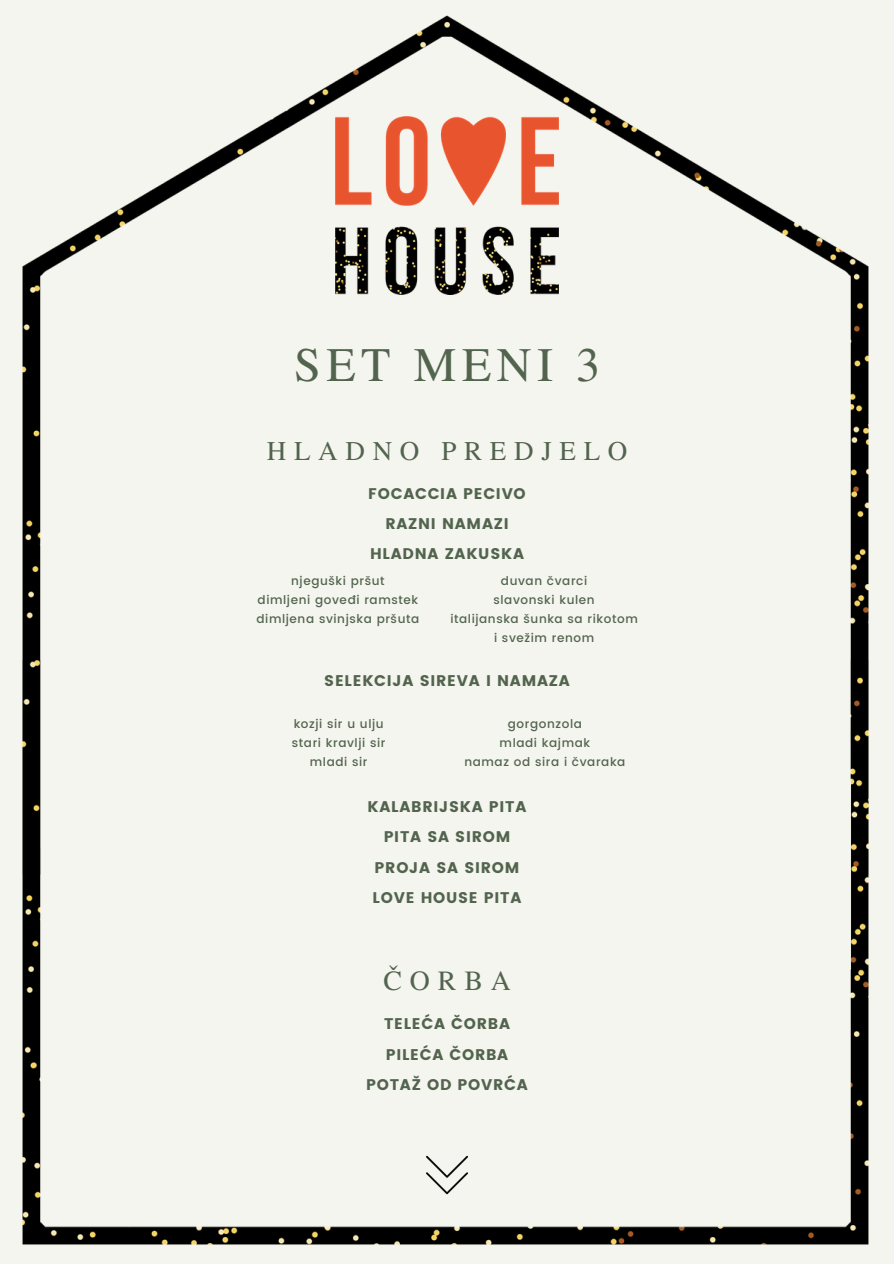
<style>
.page{position:relative;width:894px;height:1264px;background:#fff}
.page>*{position:absolute;margin:0;border:0;box-sizing:border-box;transform-origin:0 0}
.t1{font:48px "Free Serif";letter-spacing:.115em;color:#52644e}
.t2{font:27.75px "Free Serif";letter-spacing:.285em;color:#52644e}
.t3{font:27px "Free Serif";letter-spacing:.285em;color:#52644e}
.t4{font:15.45px/30.5px "Poppins";letter-spacing:.05em;color:#52644e;text-align:center}
.t5{font:500 12px/18.9px "Poppins";letter-spacing:.05em;color:#52644e;text-align:center}
</style>
<div class="page">
<div style="left:0;top:0;width:893px;height:1263px;background:#f5f5ef"></div>
<img style="left:426px;top:1154px;width:41px;height:41px">
<img style="left:335px;top:116px;width:223px;height:178px">
<h1 class="t1" style="left:294px;top:338px;width:307px">SET MENI 3</h1>
<h3 class="t3" style="left:267px;top:436px;width:362px">HLADNO PREDJELO</h3>
<p class="t4" style="left:368px;top:478px;width:159px">FOCACCIA PECIVO<br>RAZNI NAMAZI<br>HLADNA ZAKUSKA</p>
<p class="t5" style="left:256px;top:571px;width:164px">njeguški pršut<br>dimljeni goveđi ramstek dimljena svinjska pršuta</p>
<p class="t5" style="left:450px;top:571px;width:189px">duvan čvarci<br>slavonski kulen<br>italijanska šunka sa rikotom i svežim renom</p>
<p class="t4" style="left:324px;top:665px;width:247px">SELEKCIJA SIREVA I NAMAZA</p>
<p class="t5" style="left:292px;top:715px;width:95px">kozji sir u ulju stari kravlji sir mladi sir</p>
<p class="t5" style="left:464px;top:715px;width:162px">gorgonzola<br>mladi kajmak<br>namaz od sira i čvaraka</p>
<p class="t4" style="left:367px;top:791px;width:160px">KALABRIJSKA PITA<br>PITA SA SIROM<br>PROJA SA SIROM<br>LOVE HOUSE PITA</p>
<h2 class="t2" style="left:383px;top:965px;width:129px">ČORBA</h2>
<p class="t4" style="left:366px;top:1008px;width:163px">TELEĆA ČORBA<br>PILEĆA ČORBA<br>POTAŽ OD POVRĆA</p>
</div>
